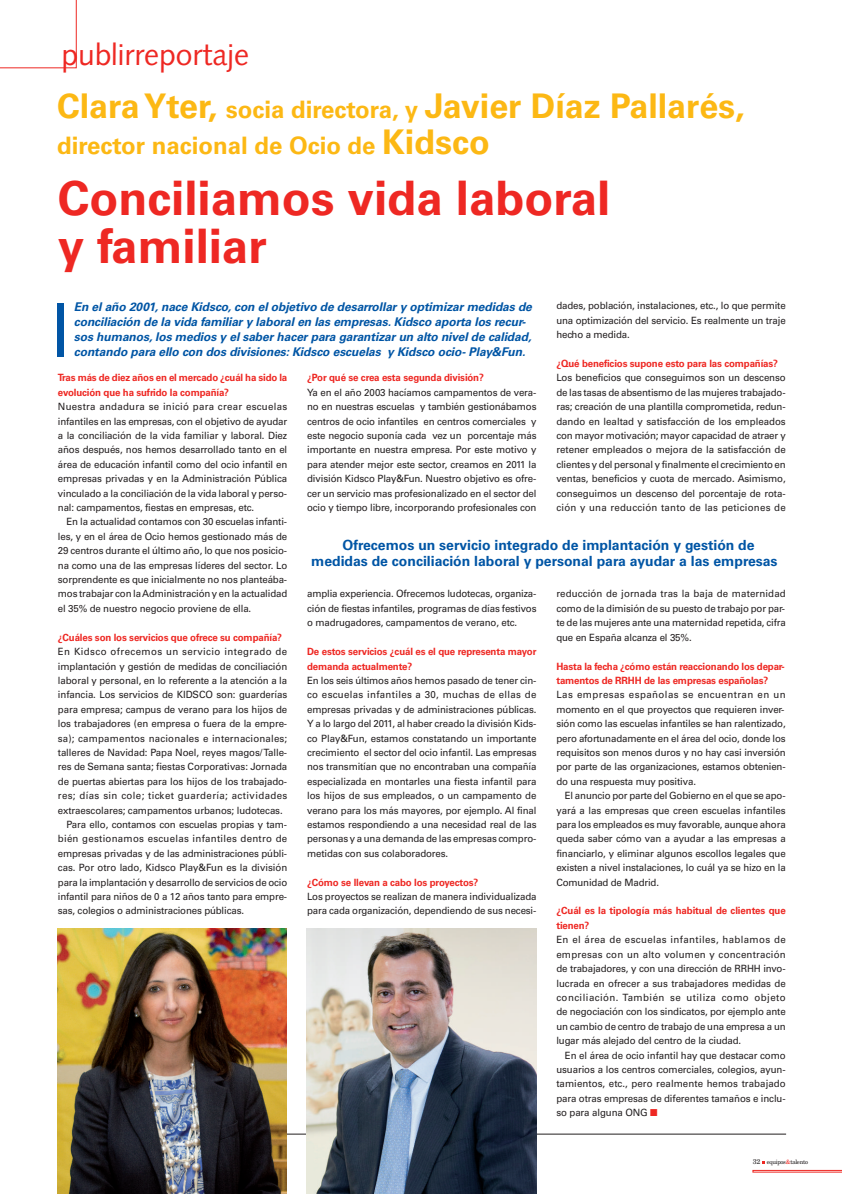
<style>
.page{position:relative;width:842px;height:1194px;background:#fff}
.page>*{position:absolute;margin:0;border:0;box-sizing:border-box;transform-origin:0 0}
.t1{font:700 47.5px/48px "Univers LT";color:#ee2823}
.t2{font:700 34px "Univers LT";color:#fcb814}
.t3{font:30px "Syntax LT";color:#ee2823}
.t4{font:700 24px "Univers LT";color:#fcb814}
.t5{font:700 14px/16px "Univers LT";color:#0155a5}
.t6{font:italic 700 12px/15px "Univers LT";letter-spacing:-.005em;color:#0155a5}
.t7{font:10px/14.4px "Univers LT";letter-spacing:-.015em;color:#231f20;text-align:justify}
.t8{font:700 10px/14.4px "Univers LT";letter-spacing:-.015em;color:#ee2823}
.t9{font:10px "Univers LT";letter-spacing:.035em;color:#231f20}
.t10{font:10px "Univers LT";letter-spacing:.015em;color:#231f20}
.t11{font:10px "Univers LT";letter-spacing:.025em;color:#231f20}
.t12{font:10px "Univers LT";letter-spacing:.04em;color:#231f20}
.t13{font:6px "New Century Schlbk LT";letter-spacing:-.05em;color:#231f20}
.s1{font-size:24px}
.s2{font-size:34px}
.s3{color:#ee2823}
.s4{font-size:7px}
</style>
<div class="page">
<svg style="left:753px;top:1169px;width:89px;height:3px"></svg>
<div style="left:57px;top:303px;width:6px;height:53px;background:#0155a5"></div>
<hr style="left:57px;top:1133px;width:729px;height:1px;background:#231f20">
<img style="left:57px;top:928px;width:230px;height:265px">
<img style="left:307px;top:928px;width:229px;height:265px">
<svg style="left:0;top:0;width:77px;height:68px"></svg>
<h3 class="t3" style="left:61px;top:43px;width:189px">publirreportaje</h3>
<h2 class="t2" style="left:57px;top:93px;width:689px">ClaraYter, <span class="s1">socia directora, y</span> Javier Díaz Pallarés,</h2>
<h3 class="t4" style="left:57px;top:136px;width:434px">director nacional de Ocio de <span class="s2">Kidsco</span></h3>
<h1 class="t1" style="left:58px;top:178px;width:554px">Conciliamos vida laboral y familiar</h1>
<p class="t6" style="left:74px;top:300px;width:460px">En el año 2001, nace Kidsco, con el objetivo de desarrollar y optimizar medidas de conciliación de la vida familiar y laboral en las empresas. Kidsco aporta los recur&shy;sos humanos, los medios y el saber hacer para garantizar un alto nivel de calidad, contando para ello con dos divisiones: Kidsco escuelas y Kidsco ocio- Play&amp;Fun.</p>
<p class="t7" style="left:556px;top:299px;width:231px">dades, población, instalaciones, etc., lo que permite una optimización del servicio. Es realmente un traje hecho a medida.</p>
<p class="t8" style="left:556px;top:357px;width:223px">¿Qué beneficios supone esto para las compañías?</p>
<p class="t7" style="left:556px;top:371px;width:231px">Los beneficios que conseguimos son un descenso de las tasas de absentismo de las mujeres trabajado&shy;ras; creación de una plantilla comprometida, redun&shy;dando en lealtad y satisfacción de los empleados con mayor motivación; mayor capacidad de atraer y retener empleados o mejora de la satisfacción de clientes y del personal y finalmente el crecimiento en ventas, beneficios y cuota de mercado. Asimismo, conseguimos un descenso del porcentaje de rota&shy;ción y una reducción tanto de las peticiones de</p>
<p class="t8" style="left:307px;top:371px;width:178px">¿Por qué se crea esta segunda división?</p>
<p class="t7" style="left:307px;top:386px;width:231px">Ya en el año 2003 hacíamos campamentos de vera&shy;no en nuestras escuelas y también gestionábamos centros de ocio infantiles en centros comerciales y este negocio suponía cada vez un porcentaje más importante en nuestra empresa. Por este motivo y para atender mejor este sector, creamos en 2011 la división Kidsco Play&amp;Fun. Nuestro objetivo es ofre&shy;cer un servicio mas profesionalizado en el sector del ocio y tiempo libre, incorporando profesionales con</p>
<p class="t8" style="left:58px;top:371px;width:231px">Tras más de diez años en el mercado ¿cuál ha sido la evolución que ha sufrido la compañía?</p>
<p class="t7" style="left:58px;top:400px;width:231px">Nuestra andadura se inició para crear escuelas infantiles en las empresas, con el objetivo de ayudar a la conciliación de la vida familiar y laboral. Diez años después, nos hemos desarrollado tanto en el área de educación infantil como del ocio infantil en empresas privadas y en la Administración Pública vinculado a la conciliación de la vida laboral y perso&shy;nal: campamentos, fiestas en empresas, etc.</p>
<p class="t7" style="left:58px;top:515px;width:231px;text-indent:9px">En la actualidad contamos con 30 escuelas infanti&shy;les, y en el área de Ocio hemos gestionado más de 29 centros durante el último año, lo que nos posicio&shy;na como una de las empresas líderes del sector. Lo sorprendente es que inicialmente no nos planteába&shy;mos trabajar con laAdministración y en la actualidad el 35% de nuestro negocio proviene de ella.</p>
<p class="t8" style="left:58px;top:630px;width:226px">¿Cuáles son los servicios que ofrece su compañía?</p>
<p class="t12" style="left:58px;top:647px;width:231px">En Kidsco ofrecemos un servicio integrado de</p>
<p class="t7" style="left:58px;top:659px;width:231px">implantación y gestión de medidas de conciliación</p>
<p class="t7" style="left:58px;top:674px;width:231px">laboral y personal, en lo referente a la atención a la</p>
<p class="t7" style="left:58px;top:688px;width:231px">infancia. Los servicios de KIDSCO son: guarderías</p>
<p class="t7" style="left:58px;top:702px;width:231px">para empresa; campus de verano para los hijos de</p>
<p class="t7" style="left:58px;top:717px;width:231px">los trabajadores (en empresa o fuera de la empre-</p>
<p class="t10" style="left:58px;top:734px;width:231px">sa); campamentos nacionales e internacionales;</p>
<p class="t7" style="left:58px;top:746px;width:231px">talleres de Navidad: Papa Noel, reyes magos/Talle-</p>
<p class="t7" style="left:58px;top:760px;width:231px">res de Semana santa; fiestas Corporativas: Jornada</p>
<p class="t7" style="left:58px;top:774px;width:231px">de puertas abiertas para los hijos de los trabajado-</p>
<p class="t9" style="left:58px;top:791px;width:231px">res; días sin cole; ticket guardería; actividades</p>
<p class="t7" style="left:58px;top:803px;width:226px">extraescolares; campamentos urbanos; ludotecas.</p>
<p class="t7" style="left:66px;top:818px;width:222px">Para ello, contamos con escuelas propias y tam-</p>
<p class="t11" style="left:58px;top:835px;width:231px">bién gestionamos escuelas infantiles dentro de</p>
<p class="t7" style="left:58px;top:846px;width:231px">empresas privadas y de las administraciones públi-</p>
<p class="t7" style="left:58px;top:861px;width:231px">cas. Por otro lado, Kidsco Play&amp;Fun es la división</p>
<p class="t7" style="left:58px;top:875px;width:231px">para la implantación y desarrollo de servicios de ocio</p>
<p class="t7" style="left:58px;top:890px;width:231px">infantil para niños de 0 a 12 años tanto para empre-</p>
<p class="t7" style="left:58px;top:904px;width:188px">sas, colegios o administraciones públicas.</p>
<h3 class="t5" style="left:311px;top:538px;width:468px;text-indent:31px">Ofrecemos un servicio integrado de implantación y gestión de medidas de conciliación laboral y personal para ayudar a las empresas</h3>
<p class="t7" style="left:307px;top:587px;width:231px">amplia experiencia. Ofrecemos ludotecas, organiza&shy;ción de fiestas infantiles, programas de días festivos o madrugadores, campamentos de verano, etc.</p>
<p class="t8" style="left:307px;top:645px;width:231px">De estos servicios ¿cuál es el que representa mayor demanda actualmente?</p>
<p class="t7" style="left:307px;top:674px;width:231px">En los seis últimos años hemos pasado de tener cin&shy;co escuelas infantiles a 30, muchas de ellas de empresas privadas y de administraciones públicas.<br>Y a lo largo del 2011, al haber creado la división Kids&shy;co Play&amp;Fun, estamos constatando un importante crecimiento el sector del ocio infantil. Las empresas nos transmitían que no encontraban una compañía especializada en montarles una fiesta infantil para los hijos de sus empleados, o un campamento de verano para los más mayores, por ejemplo. Al final estamos respondiendo a una necesidad real de las personas y a una demanda de las empresas compro&shy;metidas con sus colaboradores.</p>
<p class="t8" style="left:307px;top:875px;width:173px">¿Cómo se llevan a cabo los proyectos?</p>
<p class="t7" style="left:307px;top:890px;width:231px">Los proyectos se realizan de manera individualizada para cada organización, dependiendo de sus necesi-</p>
<p class="t7" style="left:556px;top:587px;width:231px">reducción de jornada tras la baja de maternidad como de la dimisión de su puesto de trabajo por par&shy;te de las mujeres ante una maternidad repetida, cifra que en España alcanza el 35%.</p>
<p class="t8" style="left:556px;top:659px;width:230px">Hasta la fecha ¿cómo están reaccionando los depar&shy;tamentos de RRHH de las empresas españolas?</p>
<p class="t7" style="left:556px;top:688px;width:231px;text-align:left">Las empresas españolas se encuentran en un momento en el que proyectos que requieren inver&shy;sión como las escuelas infantiles se han ralentizado, pero afortunadamente en el área del ocio, donde los requisitos son menos duros y no hay casi inversión por parte de las organizaciones, estamos obtenien&shy;do una respuesta muy positiva.</p>
<p class="t7" style="left:556px;top:789px;width:231px;text-indent:9px">El anuncio por parte del Gobierno en el que se apo&shy;yará a las empresas que creen escuelas infantiles para los empleados es muy favorable, aunque ahora queda saber cómo van a ayudar a las empresas a financiarlo, y eliminar algunos escollos legales que existen a nivel instalaciones, lo cuál ya se hizo en la Comunidad de Madrid.</p>
<p class="t8" style="left:556px;top:904px;width:231px">¿Cuál es la tipología más habitual de clientes que tienen?</p>
<p class="t7" style="left:556px;top:933px;width:231px">En el área de escuelas infantiles, hablamos de empresas con un alto volumen y concentración de trabajadores, y con una dirección de RRHH invo&shy;lucrada en ofrecer a sus trabajadores medidas de conciliación. También se utiliza como objeto de negociación con los sindicatos, por ejemplo ante un cambio de centro de trabajo de una empresa a un lugar más alejado del centro de la ciudad.</p>
<p class="t7" style="left:556px;top:1048px;width:231px;text-indent:9px">En el área de ocio infantil hay que destacar como usuarios a los centros comerciales, colegios, ayun&shy;tamientos, etc., pero realmente hemos trabajado para otras empresas de diferentes tamaños e inclu&shy;so para alguna ONG <span class="s3">■</span></p>
<p class="t13" style="left:753px;top:1159px;width:57px"><span class="s4">32</span> equipos<span class="s3">&amp;</span>talento</p>
</div>
